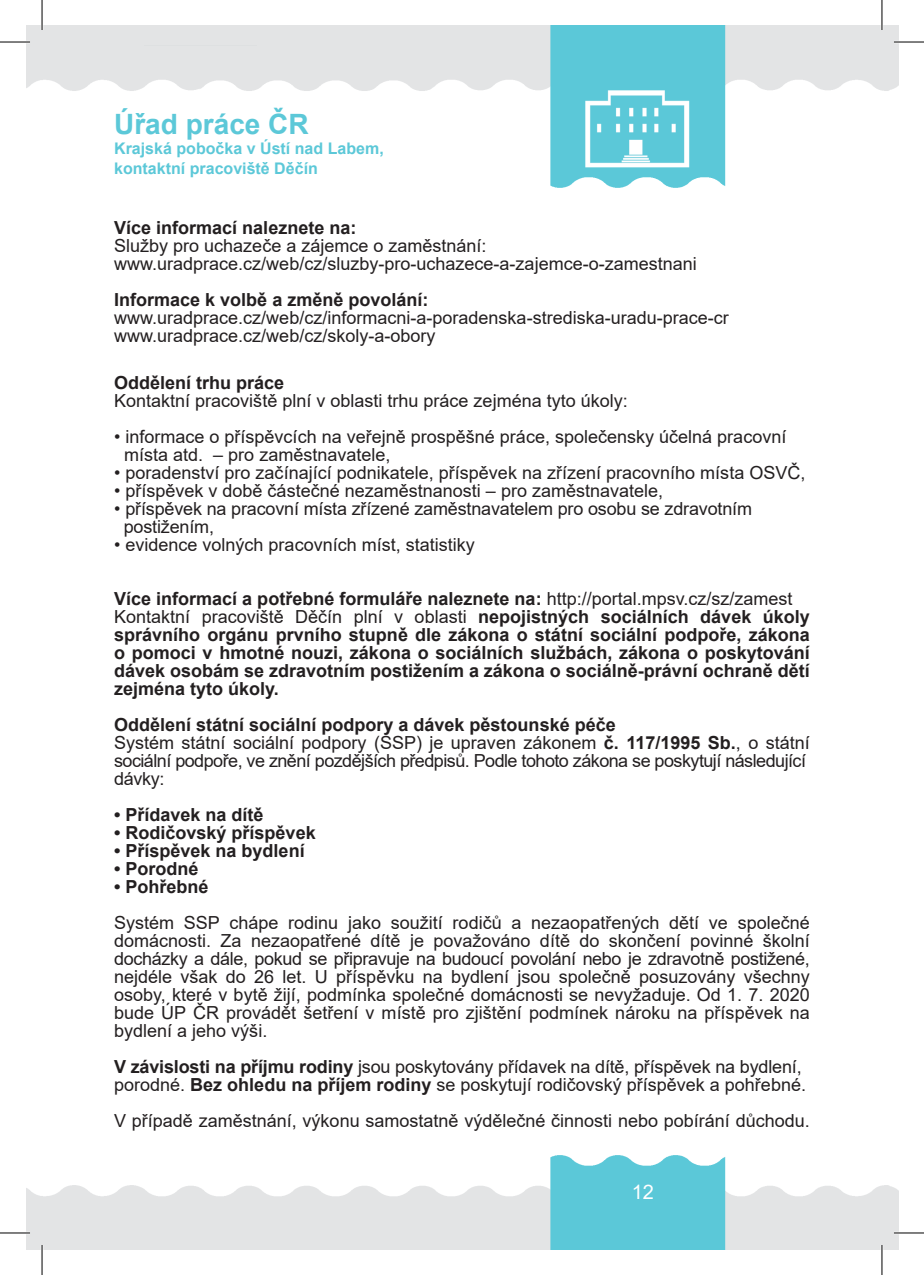
<style>
.page{position:relative;width:924px;height:1275px;background:#fff}
.page>*{position:absolute;margin:0;border:0;box-sizing:border-box;transform-origin:0 0}
.t1{font:700 28px "Arial";color:#5cc8d8}
.t2{font:20px "Arial";color:#fff}
.t3{font:18px/18px "Arial";color:#231f20;text-align:justify}
.t4{font:700 18px/18px "Arial";color:#231f20;text-align:justify}
.t5{font:18px/18px "Arial";letter-spacing:-.02em;color:#231f20}
.t6{font:18px "Arial";letter-spacing:-.03em;color:#231f20}
.t7{font:700 16px "Arial";color:#5cc8d8}
.s1{font-weight:400}
.s2{font-weight:700}
</style>
<div class="page">
<img style="left:26px;top:25px;width:872px;height:1225px">
<hr style="left:0;top:41px;width:30px;height:2px;background:#fff">
<hr style="left:893px;top:41px;width:30px;height:2px;background:#fff">
<hr style="left:0;top:1231px;width:30px;height:3px;background:#fff">
<hr style="left:893px;top:1231px;width:30px;height:3px;background:#fff">
<hr style="left:41px;top:0;width:2px;height:30px;background:#fff">
<hr style="left:41px;top:1245px;width:2px;height:30px;background:#fff">
<hr style="left:880px;top:0;width:2px;height:30px;background:#fff">
<hr style="left:880px;top:1245px;width:2px;height:30px;background:#fff">
<hr style="left:0;top:42px;width:30px;height:1px;background:#000">
<hr style="left:893px;top:42px;width:30px;height:1px;background:#000">
<hr style="left:0;top:1232px;width:30px;height:1px;background:#000">
<hr style="left:893px;top:1232px;width:30px;height:1px;background:#000">
<hr style="left:42px;top:0;width:1px;height:30px;background:#000">
<hr style="left:42px;top:1245px;width:1px;height:30px;background:#000">
<hr style="left:881px;top:0;width:1px;height:30px;background:#000">
<hr style="left:881px;top:1245px;width:1px;height:30px;background:#000">
<p class="t1" style="left:114px;top:105px;width:196px">Úřad práce ČR</p>
<p class="t7" style="left:114px;top:137px;width:271px">Krajská pobočka v Ústí nad Labem,</p>
<p class="t7" style="left:114px;top:157px;width:205px">kontaktní pracoviště Děčín</p>
<p class="t4" style="left:114px;top:219px;width:244px">Více informací naleznete na:</p>
<p class="t3" style="left:114px;top:237px;width:374px">Služby pro uchazeče a zájemce o zaměstnání:</p>
<p class="t3" style="left:114px;top:255px;width:584px">www.uradprace.cz/web/cz/sluzby-pro-uchazece-a-zajemce-o-zamestnani</p>
<p class="t4" style="left:114px;top:291px;width:316px">Informace k volbě a změně povolání:</p>
<p class="t3" style="left:114px;top:309px;width:616px">www.uradprace.cz/web/cz/informacni-a-poradenska-strediska-uradu-prace-cr</p>
<p class="t3" style="left:114px;top:327px;width:323px">www.uradprace.cz/web/cz/skoly-a-obory</p>
<p class="t4" style="left:114px;top:374px;width:172px">Oddělení trhu práce</p>
<p class="t3" style="left:114px;top:392px;width:515px">Kontaktní pracoviště plní v oblasti trhu práce zejména tyto úkoly:</p>
<p class="t3" style="left:114px;top:428px;width:673px">• informace o příspěvcích na veřejně prospěšné práce, společensky účelná pracovní</p>
<p class="t3" style="left:124px;top:446px;width:268px">místa atd. – pro zaměstnavatele,</p>
<p class="t3" style="left:114px;top:464px;width:692px">• poradenství pro začínající podnikatele, příspěvek na zřízení pracovního místa OSVČ,</p>
<p class="t3" style="left:114px;top:482px;width:550px">• příspěvek v době částečné nezaměstnanosti – pro zaměstnavatele,</p>
<p class="t3" style="left:114px;top:500px;width:639px">• příspěvek na pracovní místa zřízené zaměstnavatelem pro osobu se zdravotním</p>
<p class="t3" style="left:124px;top:518px;width:92px">postižením,</p>
<p class="t3" style="left:114px;top:536px;width:362px">• evidence volných pracovních míst, statistiky</p>
<p class="t4" style="left:114px;top:590px;width:679px">Více informací a potřebné formuláře naleznete na: <span class="s1">http://portal.mpsv.cz/sz/zamest</span></p>
<p class="t3" style="left:114px;top:608px;width:697px">Kontaktní pracoviště Děčín plní v oblasti <span class="s2">nepojistných sociálních dávek úkoly</span></p>
<p class="t4" style="left:114px;top:626px;width:697px">správního orgánu prvního stupně dle zákona o státní sociální podpoře, zákona o pomoci v hmotné nouzi, zákona o sociálních službách, zákona o poskytování dávek osobám se zdravotním postižením a zákona o sociálně-právní ochraně dětí zejména tyto úkoly.</p>
<p class="t4" style="left:114px;top:716px;width:503px">Oddělení státní sociální podpory a dávek pěstounské péče</p>
<p class="t3" style="left:114px;top:734px;width:697px">Systém státní sociální podpory (SSP) je upraven zákonem <span class="s2">č. 117/1995 Sb.</span>, o státní</p>
<p class="t6" style="left:114px;top:748px;width:693px">sociální podpoře, ve znění pozdějších předpisů. Podle tohoto zákona se poskytují následující</p>
<p class="t3" style="left:114px;top:770px;width:52px">dávky:</p>
<p class="t4" style="left:114px;top:806px;width:151px">• Přídavek na dítě</p>
<p class="t4" style="left:114px;top:824px;width:203px">• Rodičovský příspěvek</p>
<p class="t4" style="left:114px;top:842px;width:192px">• Příspěvek na bydlení</p>
<p class="t4" style="left:114px;top:860px;width:86px">• Porodné</p>
<p class="t4" style="left:114px;top:878px;width:96px">• Pohřebné</p>
<p class="t3" style="left:114px;top:914px;width:697px">Systém SSP chápe rodinu jako soužití rodičů a nezaopatřených dětí ve společné</p>
<p class="t3" style="left:114px;top:932px;width:697px">domácnosti. Za nezaopatřené dítě je považováno dítě do skončení povinné školní</p>
<p class="t5" style="left:114px;top:950px;width:697px">docházky a dále, pokud se připravuje na budoucí povolání nebo je zdravotně postižené, nejdéle však do 26 let. U příspěvku na bydlení jsou společně posuzovány všechny</p>
<p class="t3" style="left:114px;top:986px;width:697px">osoby, které v bytě žijí, podmínka společné domácnosti se nevyžaduje. Od 1. 7. 2020 bude ÚP ČR provádět šetření v místě pro zjištění podmínek nároku na příspěvek na bydlení a jeho výši.</p>
<p class="t3" style="left:114px;top:1058px;width:688px"><span class="s2">V závislosti na příjmu rodiny</span> jsou poskytovány přídavek na dítě, příspěvek na bydlení,</p>
<p class="t3" style="left:114px;top:1076px;width:693px">porodné. <span class="s2">Bez ohledu na příjem rodiny</span> se poskytují rodičovský příspěvek a pohřebné.</p>
<p class="t3" style="left:114px;top:1112px;width:697px">V případě zaměstnání, výkonu samostatně výdělečné činnosti nebo pobírání důchodu.</p>
<p class="t2" style="left:631px;top:1178px;width:24px">12</p>
</div>
